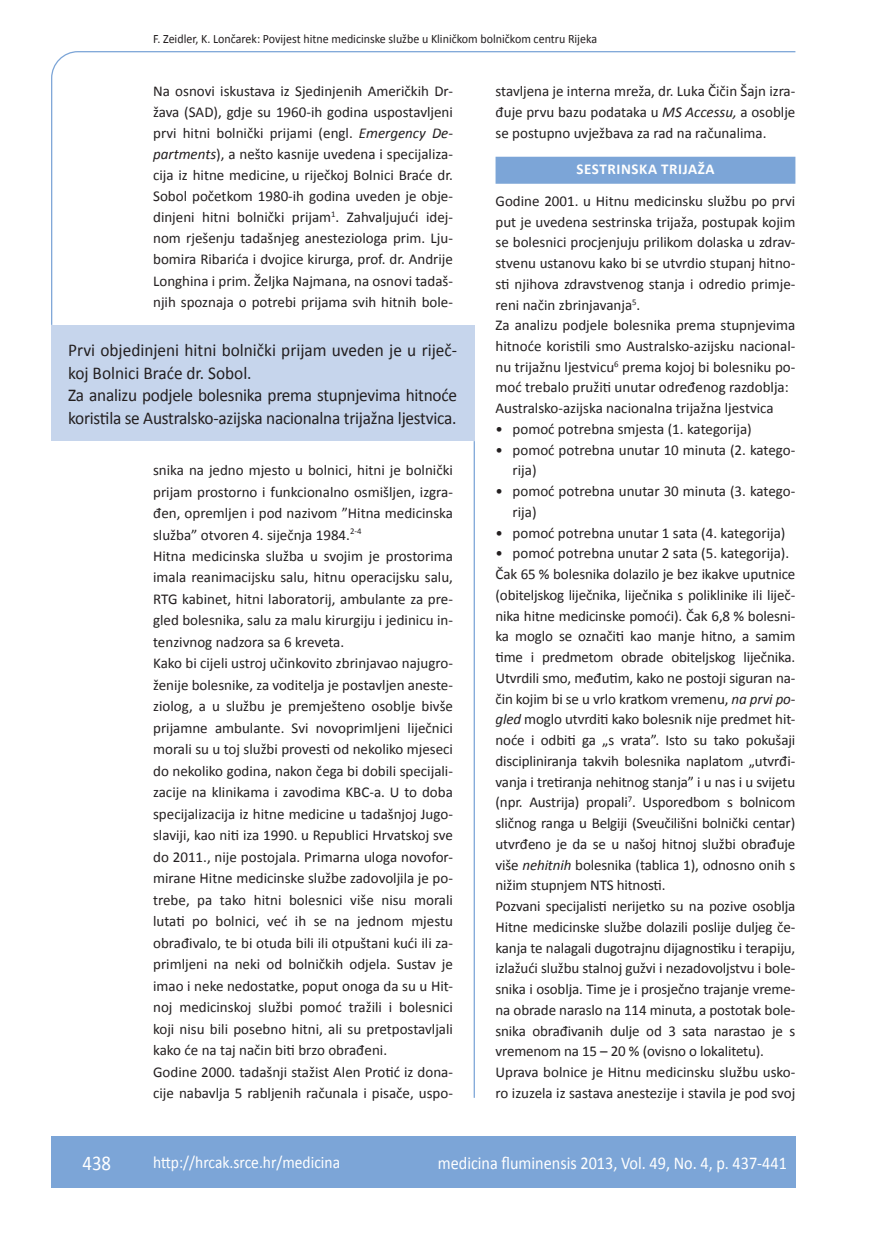
<style>
.page{position:relative;width:872px;height:1234px;background:#fff}
.page>*{position:absolute;margin:0;border:0;box-sizing:border-box;transform-origin:0 0}
.t1{font:21px "Calibri";color:#fff;scale:.9 1}
.t2{font:18px/22.5px "Calibri";letter-spacing:-.015em;color:#231f20;scale:.96 1}
.t3{font:18px "Calibri";color:#fff;scale:.9 1}
.t4{font:17.25px "Calibri";color:#fff;scale:.9 1}
.t5{font:15px/20.7px "Calibri";color:#231f20}
.t6{font:700 15px "Calibri";letter-spacing:.04em;color:#fff}
.t7{font:12.75px "Calibri";color:#231f20;scale:.94 1}
.s1{font-style:italic}
</style>
<div class="page">
<svg style="left:51px;top:51px;width:745px;height:275px"></svg>
<hr style="left:473px;top:441px;width:2px;height:656px;background:#7ca5d7">
<div style="left:51px;top:1135px;width:744px;height:51px;background:#7ca5d7"></div>
<div style="left:495px;top:157px;width:300px;height:27px;background:#7ca5d7"></div>
<div style="left:51px;top:325px;width:423px;height:116px;background:#c6d5ec"></div>
<p class="t7" style="left:153px;top:30px;width:474px">F. Zeidler, K. Lončarek: Povijest hitne medicinske službe u Kliničkom bolničkom centru Rijeka</p>
<p class="t5" style="left:153px;top:80px;width:301px;text-align:justify">Na osnovi iskustava iz Sjedinjenih Američkih Dr&shy;žava (SAD), gdje su 1960-ih godina uspostavljeni prvi hitni bolnički prijami (engl. <span class="s1">Emergency De&shy;partments</span>), a nešto kasnije uvedena i specijaliza&shy;cija iz hitne medicine, u riječkoj Bolnici Braće dr.<br>Sobol početkom 1980-ih godina uveden je obje&shy;dinjeni hitni bolnički prijam<sup>1</sup>. Zahvaljujući idej&shy;nom rješenju tadašnjeg anesteziologa prim. Lju&shy;bomira Ribarića i dvojice kirurga, prof. dr. Andrije Longhina i prim. Željka Najmana, na osnovi tadaš&shy;njih spoznaja o potrebi prijama svih hitnih bole-</p>
<p class="t5" style="left:495px;top:80px;width:301px;text-align:justify">stavljena je interna mreža, dr. Luka Čičin Šajn izra&shy;đuje prvu bazu podataka u <span class="s1">MS Accessu,</span> a osoblje se postupno uvježbava za rad na računalima.</p>
<p class="t6" style="left:576px;top:160px;width:65px">SESTRINSKA</p>
<p class="t6" style="left:661px;top:160px;width:53px">TR IJAŽA</p>
<p class="t5" style="left:495px;top:190px;width:301px">Godine 2001. u Hitnu medicinsku službu po prvi put je uvedena sestrinska trijaža, postupak kojim se bolesnici procjenjuju prilikom dolaska u zdrav&shy;stvenu ustanovu kako bi se utvrdio stupanj hitno&shy;sti njihova zdravstvenog stanja i odredio primje&shy;reni način zbrinjavanja<sup>5</sup>.<br>Za analizu podjele bolesnika prema stupnjevima hitnoće koristili smo Australsko-azijsku nacional&shy;nu trijažnu ljestvicu<sup>6</sup> prema kojoj bi bolesniku po&shy;moć trebalo pružiti unutar određenog razdoblja:<br>Australsko-azijska nacionalna trijažna ljestvica</p>
<p class="t5" style="left:495px;top:418px;width:258px">• pomoć potrebna smjesta (1. kategorija)</p>
<p class="t5" style="left:512px;top:438px;width:284px;text-indent:-17px">• pomoć potrebna unutar 10 minuta (2. katego&shy;rija)</p>
<p class="t5" style="left:512px;top:480px;width:284px;text-indent:-17px">• pomoć potrebna unutar 30 minuta (3. katego&shy;rija)</p>
<p class="t5" style="left:495px;top:521px;width:291px">• pomoć potrebna unutar 1 sata (4. kategorija)</p>
<p class="t5" style="left:495px;top:542px;width:301px">• pomoć potrebna unutar 2 sata (5. kategorija).<br>Čak 65 % bolesnika dolazilo je bez ikakve uputnice (obiteljskog liječnika, liječnika s poliklinike ili liječ&shy;nika hitne medicinske pomoći). Čak 6,8 % bolesni&shy;ka moglo se označiti kao manje hitno, a samim time i predmetom obrade obiteljskog liječnika.<br>Utvrdili smo, međutim, kako ne postoji siguran na&shy;čin kojim bi se u vrlo kratkom vremenu, <span class="s1">na prvi po&shy;gled</span> moglo utvrditi kako bolesnik nije predmet hit&shy;noće i odbiti ga „s vrata”. Isto su tako pokušaji discipliniranja takvih bolesnika naplatom „utvrđi&shy;vanja i tretiranja nehitnog stanja” i u nas i u svijetu (npr. Austrija) propali<sup>7</sup>. Usporedbom s bolnicom sličnog ranga u Belgiji (Sveučilišni bolnički centar) utvrđeno je da se u našoj hitnoj službi obrađuje više <span class="s1">nehitnih</span> bolesnika (tablica 1), odnosno onih s nižim stupnjem NTS hitnosti.<br>Pozvani specijalisti nerijetko su na pozive osoblja Hitne medicinske službe dolazili poslije duljeg če&shy;kanja te nalagali dugotrajnu dijagnostiku i terapiju, izlažući službu stalnoj gužvi i nezadovoljstvu i bole&shy;snika i osoblja. Time je i prosječno trajanje vreme&shy;na obrade naraslo na 114 minuta, a postotak bole&shy;snika obrađivanih dulje od 3 sata narastao je s vremenom na 15 – 20 % (ovisno o lokalitetu).<br>Uprava bolnice je Hitnu medicinsku službu usko&shy;ro izuzela iz sastava anestezije i stavila je pod svoj</p>
<p class="t2" style="left:68px;top:338px;width:406px">Prvi objedinjeni hitni bolnički prijam uveden je u riječ&shy;koj Bolnici Braće dr. Sobol.<br>Za analizu podjele bolesnika prema stupnjevima hitnoće koristila se Australsko-azijska nacionalna trijažna ljestvica.</p>
<p class="t5" style="left:153px;top:458px;width:301px;line-height:21.5px">snika na jedno mjesto u bolnici, hitni je bolnički prijam prostorno i funkcionalno osmišljen, izgra&shy;đen, opremljen i pod nazivom ”Hitna medicinska služba” otvoren 4. siječnja 1984.<sup>2-4<br></sup>Hitna medicinska služba u svojim je prostorima imala reanimacijsku salu, hitnu operacijsku salu, RTG kabinet, hitni laboratorij, ambulante za pre&shy;gled bolesnika, salu za malu kirurgiju i jedinicu in&shy;tenzivnog nadzora sa 6 kreveta.<br>Kako bi cijeli ustroj učinkovito zbrinjavao najugro&shy;ženije bolesnike, za voditelja je postavljen aneste&shy;ziolog, a u službu je premješteno osoblje bivše prijamne ambulante. Svi novoprimljeni liječnici morali su u toj službi provesti od nekoliko mjeseci do nekoliko godina, nakon čega bi dobili specijali&shy;zacije na klinikama i zavodima KBC-a. U to doba specijalizacija iz hitne medicine u tadašnjoj Jugo&shy;slaviji, kao niti iza 1990. u Republici Hrvatskoj sve do 2011., nije postojala. Primarna uloga novofor&shy;mirane Hitne medicinske službe zadovoljila je po&shy;trebe, pa tako hitni bolesnici više nisu morali lutati po bolnici, već ih se na jednom mjestu obrađivalo, te bi otuda bili ili otpuštani kući ili za&shy;primljeni na neki od bolničkih odjela. Sustav je imao i neke nedostatke, poput onoga da su u Hit&shy;noj medicinskoj službi pomoć tražili i bolesnici koji nisu bili posebno hitni, ali su pretpostavljali kako će na taj način biti brzo obrađeni.<br>Godine 2000. tadašnji stažist Alen Protić iz dona&shy;cije nabavlja 5 rabljenih računala i pisače, uspo-</p>
<h1 class="t1" style="left:82px;top:1149px;width:33px">438</h1>
<p class="t4" style="left:153px;top:1150px;width:209px">http://hrcak.srce.hr/medicina</p>
<p class="t3" style="left:438px;top:1151px;width:389px">medicina fluminensis 2013, Vol. 49, No. 4, p. 437-441</p>
</div>
